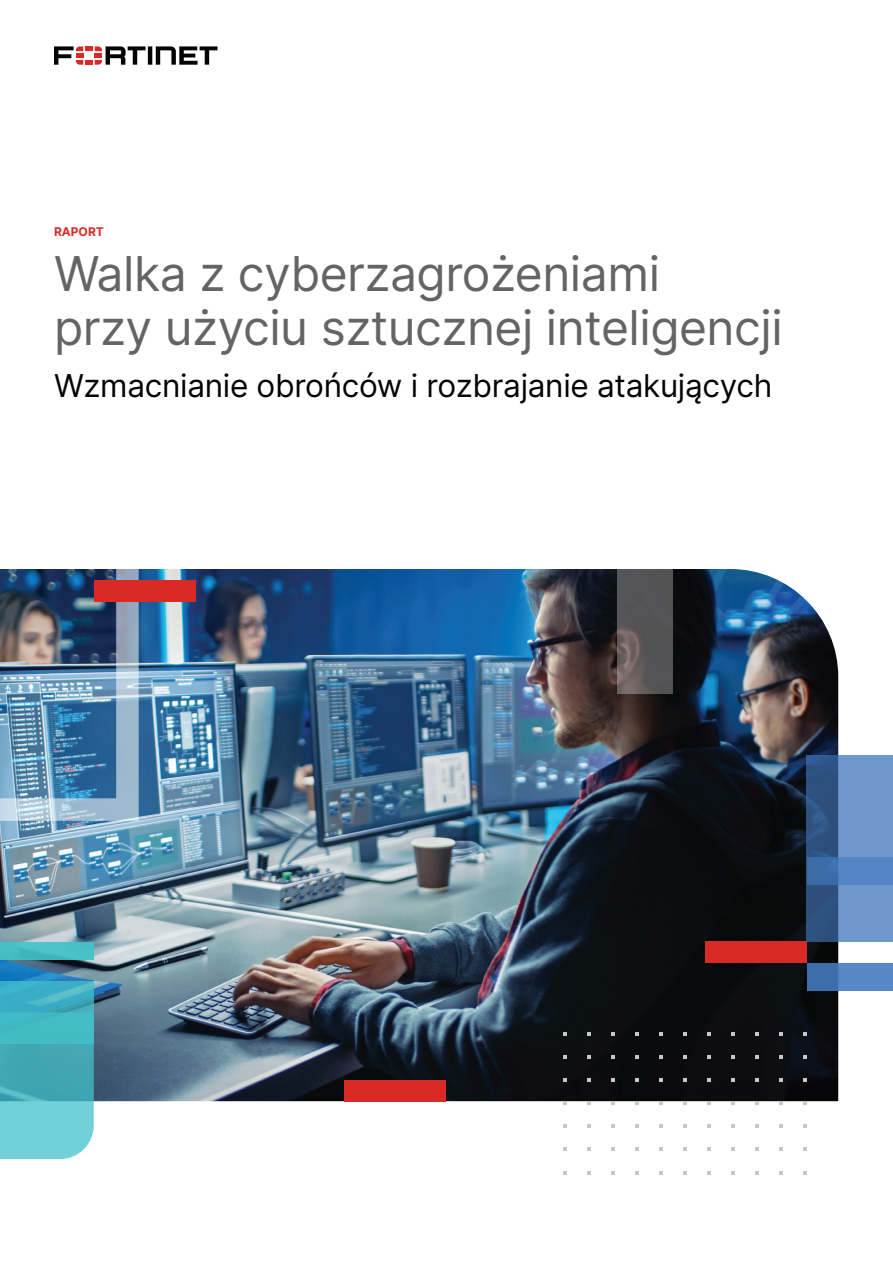
<style>
.page{position:relative;width:893px;height:1263px;background:#fff}
.page>*{position:absolute;margin:0;border:0;box-sizing:border-box;transform-origin:0 0}
.t1{font:48px/54px "Inter V";letter-spacing:-.01em;color:#646464}
.t2{font:31.5px "Inter V";letter-spacing:-.01em;color:#040503}
.t3{font:700 12px "Inter";color:#da2a26}
</style>
<div class="page">
<img style="left:0;top:569px;width:838px;height:532px">
<div style="left:344px;top:1080px;width:101px;height:21px;background:#da2a26"></div>
<div style="left:85px;top:46px;width:8px;height:5px;background:#da2a26"></div>
<div style="left:85px;top:60px;width:8px;height:5px;background:#da2a26"></div>
<svg style="left:95px;top:46px;width:123px;height:19px"></svg>
<svg style="left:54px;top:46px;width:29px;height:19px"></svg>
<img style="left:0;top:569px;width:140px;height:253px">
<div style="left:95px;top:580px;width:101px;height:21px;background:#da2a26"></div>
<svg style="left:617px;top:569px;width:56px;height:125px;fill:#545456"></svg>
<svg style="left:0;top:1043px;width:94px;height:116px"></svg>
<svg style="left:0;top:981px;width:94px;height:62px;fill:#40b8c5"></svg>
<div style="left:0;top:942px;width:94px;height:18px;background:#43c2cb"></div>
<div style="left:706px;top:942px;width:101px;height:21px;background:#da2a26"></div>
<div style="left:838px;top:755px;width:55px;height:187px;background:#6f98cd"></div>
<div style="left:807px;top:857px;width:86px;height:28px;background:#5384c3"></div>
<svg style="left:806px;top:755px;width:32px;height:187px;fill:#2e527e"></svg>
<div style="left:807px;top:963px;width:86px;height:27px;background:linear-gradient(to right,#3b6ca9,#5f8fcc)"></div>
<svg style="left:563px;top:1032px;width:4px;height:3px"></svg>
<svg style="left:587px;top:1032px;width:4px;height:3px"></svg>
<svg style="left:611px;top:1032px;width:4px;height:3px"></svg>
<svg style="left:635px;top:1032px;width:4px;height:3px"></svg>
<svg style="left:659px;top:1032px;width:4px;height:3px"></svg>
<svg style="left:683px;top:1032px;width:4px;height:3px"></svg>
<svg style="left:707px;top:1032px;width:4px;height:3px"></svg>
<svg style="left:731px;top:1032px;width:4px;height:3px"></svg>
<svg style="left:755px;top:1032px;width:4px;height:3px"></svg>
<svg style="left:779px;top:1032px;width:4px;height:3px"></svg>
<svg style="left:803px;top:1032px;width:4px;height:3px"></svg>
<svg style="left:563px;top:1055px;width:4px;height:3px"></svg>
<svg style="left:587px;top:1055px;width:4px;height:3px"></svg>
<svg style="left:611px;top:1055px;width:4px;height:3px"></svg>
<svg style="left:635px;top:1055px;width:4px;height:3px"></svg>
<svg style="left:659px;top:1055px;width:4px;height:3px"></svg>
<svg style="left:683px;top:1055px;width:4px;height:3px"></svg>
<svg style="left:707px;top:1055px;width:4px;height:3px"></svg>
<svg style="left:731px;top:1055px;width:4px;height:3px"></svg>
<svg style="left:755px;top:1055px;width:4px;height:3px"></svg>
<svg style="left:779px;top:1055px;width:4px;height:3px"></svg>
<svg style="left:803px;top:1055px;width:4px;height:3px"></svg>
<svg style="left:563px;top:1078px;width:4px;height:3px"></svg>
<svg style="left:587px;top:1078px;width:4px;height:3px"></svg>
<svg style="left:611px;top:1078px;width:4px;height:3px"></svg>
<svg style="left:635px;top:1078px;width:4px;height:3px"></svg>
<svg style="left:659px;top:1078px;width:4px;height:3px"></svg>
<svg style="left:683px;top:1078px;width:4px;height:3px"></svg>
<svg style="left:707px;top:1078px;width:4px;height:3px"></svg>
<svg style="left:731px;top:1078px;width:4px;height:3px"></svg>
<svg style="left:755px;top:1078px;width:4px;height:3px"></svg>
<svg style="left:779px;top:1078px;width:4px;height:3px"></svg>
<svg style="left:803px;top:1078px;width:4px;height:3px"></svg>
<svg style="left:563px;top:1102px;width:4px;height:3px"></svg>
<svg style="left:587px;top:1102px;width:4px;height:3px"></svg>
<svg style="left:611px;top:1102px;width:4px;height:3px"></svg>
<svg style="left:635px;top:1102px;width:4px;height:3px"></svg>
<svg style="left:659px;top:1102px;width:4px;height:3px"></svg>
<svg style="left:683px;top:1102px;width:4px;height:3px"></svg>
<svg style="left:707px;top:1102px;width:4px;height:3px"></svg>
<svg style="left:731px;top:1102px;width:4px;height:3px"></svg>
<svg style="left:755px;top:1102px;width:4px;height:3px"></svg>
<svg style="left:779px;top:1102px;width:4px;height:3px"></svg>
<svg style="left:803px;top:1102px;width:4px;height:3px"></svg>
<svg style="left:563px;top:1125px;width:4px;height:3px"></svg>
<svg style="left:587px;top:1125px;width:4px;height:3px"></svg>
<svg style="left:611px;top:1125px;width:4px;height:3px"></svg>
<svg style="left:635px;top:1125px;width:4px;height:3px"></svg>
<svg style="left:659px;top:1125px;width:4px;height:3px"></svg>
<svg style="left:683px;top:1125px;width:4px;height:3px"></svg>
<svg style="left:707px;top:1125px;width:4px;height:3px"></svg>
<svg style="left:731px;top:1125px;width:4px;height:3px"></svg>
<svg style="left:755px;top:1125px;width:4px;height:3px"></svg>
<svg style="left:779px;top:1125px;width:4px;height:3px"></svg>
<svg style="left:803px;top:1125px;width:4px;height:3px"></svg>
<svg style="left:563px;top:1148px;width:4px;height:3px"></svg>
<svg style="left:587px;top:1148px;width:4px;height:3px"></svg>
<svg style="left:611px;top:1148px;width:4px;height:3px"></svg>
<svg style="left:635px;top:1148px;width:4px;height:3px"></svg>
<svg style="left:659px;top:1148px;width:4px;height:3px"></svg>
<svg style="left:683px;top:1148px;width:4px;height:3px"></svg>
<svg style="left:707px;top:1148px;width:4px;height:3px"></svg>
<svg style="left:731px;top:1148px;width:4px;height:3px"></svg>
<svg style="left:755px;top:1148px;width:4px;height:3px"></svg>
<svg style="left:779px;top:1148px;width:4px;height:3px"></svg>
<svg style="left:803px;top:1148px;width:4px;height:3px"></svg>
<svg style="left:563px;top:1171px;width:4px;height:3px"></svg>
<svg style="left:587px;top:1171px;width:4px;height:3px"></svg>
<svg style="left:611px;top:1171px;width:4px;height:3px"></svg>
<svg style="left:635px;top:1171px;width:4px;height:3px"></svg>
<svg style="left:659px;top:1171px;width:4px;height:3px"></svg>
<svg style="left:683px;top:1171px;width:4px;height:3px"></svg>
<svg style="left:707px;top:1171px;width:4px;height:3px"></svg>
<svg style="left:731px;top:1171px;width:4px;height:3px"></svg>
<svg style="left:755px;top:1171px;width:4px;height:3px"></svg>
<svg style="left:779px;top:1171px;width:4px;height:3px"></svg>
<svg style="left:803px;top:1171px;width:4px;height:3px"></svg>
<p class="t3" style="left:54px;top:223px;width:51px">RAPORT</p>
<p class="t1" style="left:54px;top:246px;width:730px">Walka z cyberzagrożeniami<br>przy użyciu sztucznej inteligencji</p>
<p class="t2" style="left:54px;top:362px;width:720px">Wzmacnianie obrońców i rozbrajanie atakujących</p>
</div>
